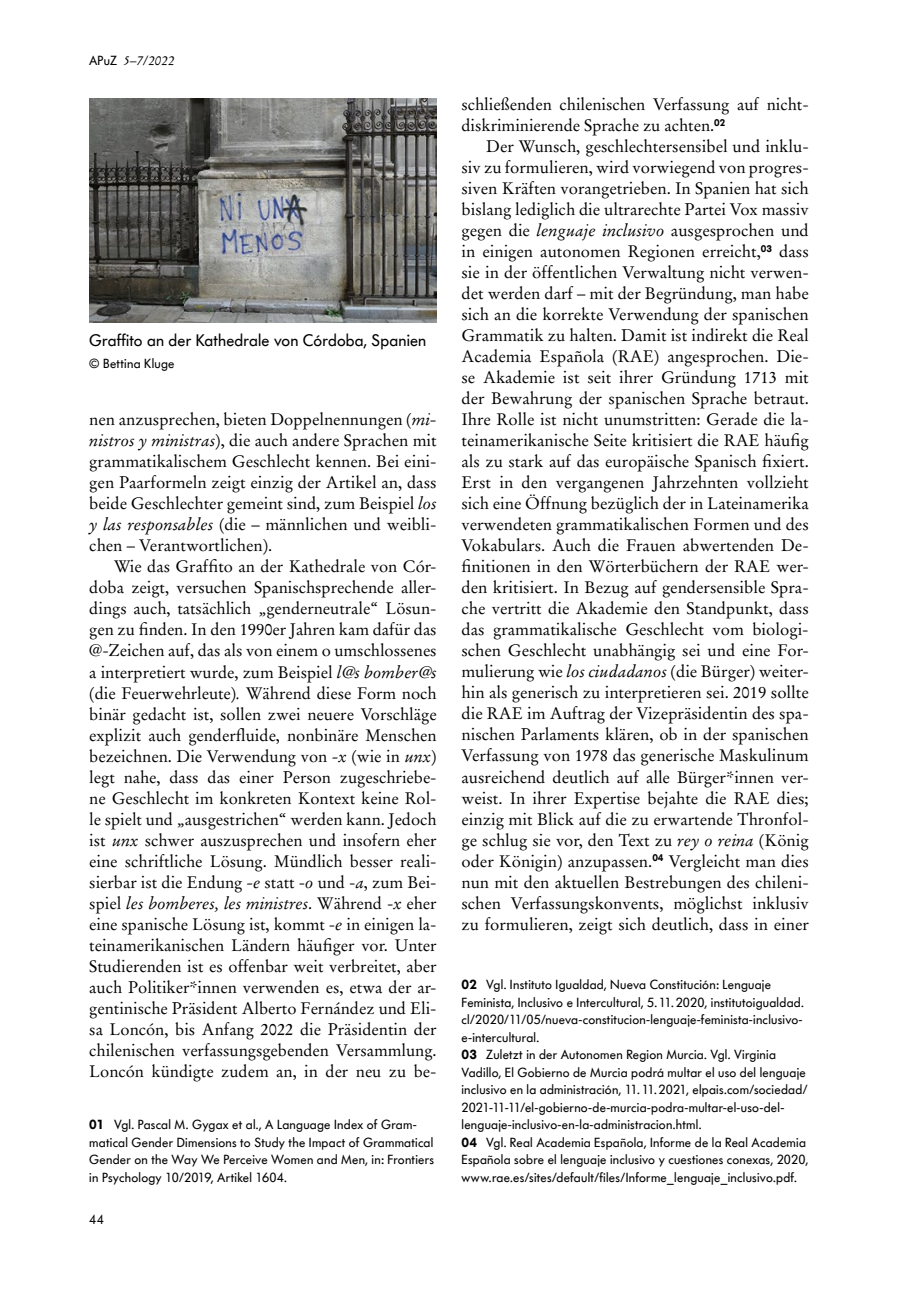
<style>
.page{position:relative;width:918px;height:1315px;background:#fff}
.page>*{position:absolute;margin:0;border:0;box-sizing:border-box;transform-origin:0 0}
.A_Absatz{font:16.62px/21px "Stempel Garamond LT";color:#000;text-align:justify}
.Abb_BU_unten_ohne-Nu{font:16.62px "Futura BQ";letter-spacing:.01em;color:#000}
.A_Fußnote{font:13.12px/17.5px "Futura BQ";letter-spacing:.02em;color:#000}
.Abb_Fußnote_Quelle{font:13.12px "Futura BQ";letter-spacing:.025em;color:#000}
.t1{font:italic 13.12px "Stempel Garamond LT";color:#000}
.s1{font-family:"Futura BQ";font-style:normal}
.s2{font-style:italic}
.s3{font-weight:600}
</style>
<div class="page">
<img style="left:89px;top:99px;width:348px;height:223px">
<p class="t1" style="left:89px;top:52px;width:87px"><span class="s1">APuZ</span> 5–7/2022</p>
<p class="Abb_BU_unten_ohne-Nu" style="left:89px;top:329px;width:338px">Graffito an der Kathedrale von Córdoba, Spanien</p>
<p class="Abb_Fußnote_Quelle" style="left:89px;top:355px;width:87px">© Bettina Kluge</p>
<p class="A_Absatz" style="left:89px;top:409px;width:349px">nen anzusprechen, bieten Doppelnennungen (<span class="s2">mi&shy;nistros y ministras</span>), die auch andere Sprachen mit grammatikalischem Geschlecht kennen. Bei eini&shy;gen Paarformeln zeigt einzig der Artikel an, dass beide Geschlechter gemeint sind, zum Beispiel <span class="s2">los y las responsables</span> (die – männlichen und weibli&shy;chen – Verantwortlichen).<sup>1</sup></p>
<p class="A_Absatz" style="left:89px;top:556px;width:349px;text-indent:25px">Wie das Graffito an der Kathedrale von Cór&shy;doba zeigt, versuchen Spanischsprechende aller&shy;dings auch, tatsächlich „genderneutrale“ Lösun&shy;gen zu finden. In den 1990er Jahren kam dafür das @-Zeichen auf, das als von einem o umschlossenes a interpretiert wurde, zum Beispiel <span class="s2">l@s bomber@s </span>(die Feuerwehrleute)<span class="s2">.</span> Während diese Form noch binär gedacht ist, sollen zwei neuere Vorschläge explizit auch genderfluide, nonbinäre Menschen bezeichnen. Die Verwendung von <span class="s2">-x</span> (wie in <span class="s2">unx</span>) legt nahe, dass das einer Person zugeschriebe&shy;ne Geschlecht im konkreten Kontext keine Rol&shy;le spielt und „ausgestrichen“ werden kann. Jedoch ist <span class="s2">unx</span> schwer auszusprechen und insofern eher eine schriftliche Lösung. Mündlich besser reali&shy;sierbar ist die Endung <span class="s2">-e</span> statt -<span class="s2">o</span> und -<span class="s2">a</span>, zum Bei&shy;spiel <span class="s2">les bomberes, les ministres</span>. Während -<span class="s2">x</span> eher eine spanische Lösung ist, kommt -<span class="s2">e</span> in einigen la&shy;teinamerikanischen Ländern häufiger vor. Unter Studierenden ist es offenbar weit verbreitet, aber auch Politiker*innen verwenden es, etwa der ar&shy;gentinische Präsident Alberto Fernández und Eli&shy;sa Loncón, bis Anfang 2022 die Präsidentin der chilenischen verfassungsgebenden Versammlung.<br>Loncón kündigte zudem an, in der neu zu be-</p>
<p class="A_Fußnote" style="left:89px;top:1115px;width:346px"><span class="s3">01</span> Vgl. Pascal M. Gygax et al., A Language Index of Gram&shy;matical Gender Dimensions to Study the Impact of Grammatical Gender on the Way We Perceive Women and Men, in: Frontiers in Psychology 10/2019, Artikel 1604.</p>
<p class="A_Fußnote" style="left:89px;top:1210px;width:16px">44</p>
<p class="A_Absatz" style="left:461px;top:94px;width:349px">schließenden chilenischen Verfassung auf nicht&shy;diskriminierende Sprache zu achten.<sup>02</sup></p>
<p class="A_Absatz" style="left:461px;top:136px;width:349px;text-indent:25px">Der Wunsch, geschlechtersensibel und inklu&shy;siv zu formulieren, wird vorwiegend von progres&shy;siven Kräften vorangetrieben. In Spanien hat sich bislang lediglich die ultrarechte Partei Vox massiv gegen die <span class="s2">lenguaje inclusivo</span> ausgesprochen und in einigen autonomen Regionen erreicht,<sup>03</sup> dass sie in der öffentlichen Verwaltung nicht verwen&shy;det werden darf – mit der Begründung, man habe sich an die korrekte Verwendung der spanischen Grammatik zu halten. Damit ist indirekt die Real Academia Española (RAE) angesprochen. Die&shy;se Akademie ist seit ihrer Gründung 1713 mit der Bewahrung der spanischen Sprache betraut.<br>Ihre Rolle ist nicht unumstritten: Gerade die la&shy;teinamerikanische Seite kritisiert die RAE häufig als zu stark auf das europäische Spanisch fixiert.<br>Erst in den vergangenen Jahrzehnten vollzieht sich eine Öffnung bezüglich der in Lateinamerika verwendeten grammatikalischen Formen und des Vokabulars. Auch die Frauen abwertenden De&shy;finitionen in den Wörterbüchern der RAE wer&shy;den kritisiert. In Bezug auf gendersensible Spra&shy;che vertritt die Akademie den Standpunkt, dass das grammatikalische Geschlecht vom biologi&shy;schen Geschlecht unabhängig sei und eine For&shy;mulierung wie <span class="s2">los ciudadanos</span> (die Bürger) weiter&shy;hin als generisch zu interpretieren sei. 2019 sollte die RAE im Auftrag der Vizepräsidentin des spa&shy;nischen Parlaments klären, ob in der spanischen Verfassung von 1978 das generische Maskulinum ausreichend deutlich auf alle Bürger*innen ver&shy;weist. In ihrer Expertise bejahte die RAE dies; einzig mit Blick auf die zu erwartende Thronfol&shy;ge schlug sie vor, den Text zu <span class="s2">rey o reina</span> (König oder Königin) anzupassen.<sup>04</sup> Vergleicht man dies nun mit den aktuellen Bestrebungen des chileni&shy;schen Verfassungskonvents, möglichst inklusiv zu formulieren, zeigt sich deutlich, dass in einer</p>
<p class="A_Fußnote" style="left:461px;top:975px;width:344px"><span class="s3">02</span> Vgl. Instituto Igualdad, Nueva Constitución: Lenguaje Feminista, Inclusivo e Intercultural, 5.11.2020, institutoigualdad. cl/2020/11/05/nueva-constitucion-lenguaje-feminista-inclusivo&shy;e-intercultural.</p>
<p class="A_Fußnote" style="left:461px;top:1045px;width:348px"><span class="s3">03</span> Zuletzt in der Autonomen Region Murcia. Vgl. Virginia Vadillo, El Gobierno de Murcia podrá multar el uso del lenguaje inclusivo en la administración, 11.11.2021, elpais.com/sociedad/ 2021-11-11/el-gobierno-de-murcia-podra-multar-el-uso-del&shy;lenguaje-inclusivo-en-la-administracion.html.</p>
<p class="A_Fußnote" style="left:461px;top:1133px;width:348px"><span class="s3">04</span> Vgl. Real Academia Española, Informe de la Real Academia<br>Española sobre el lenguaje inclusivo y cuestiones conexas, 2020, www.rae.es/sites/default/files/Informe_lenguaje_inclusivo.pdf.</p>
</div>
